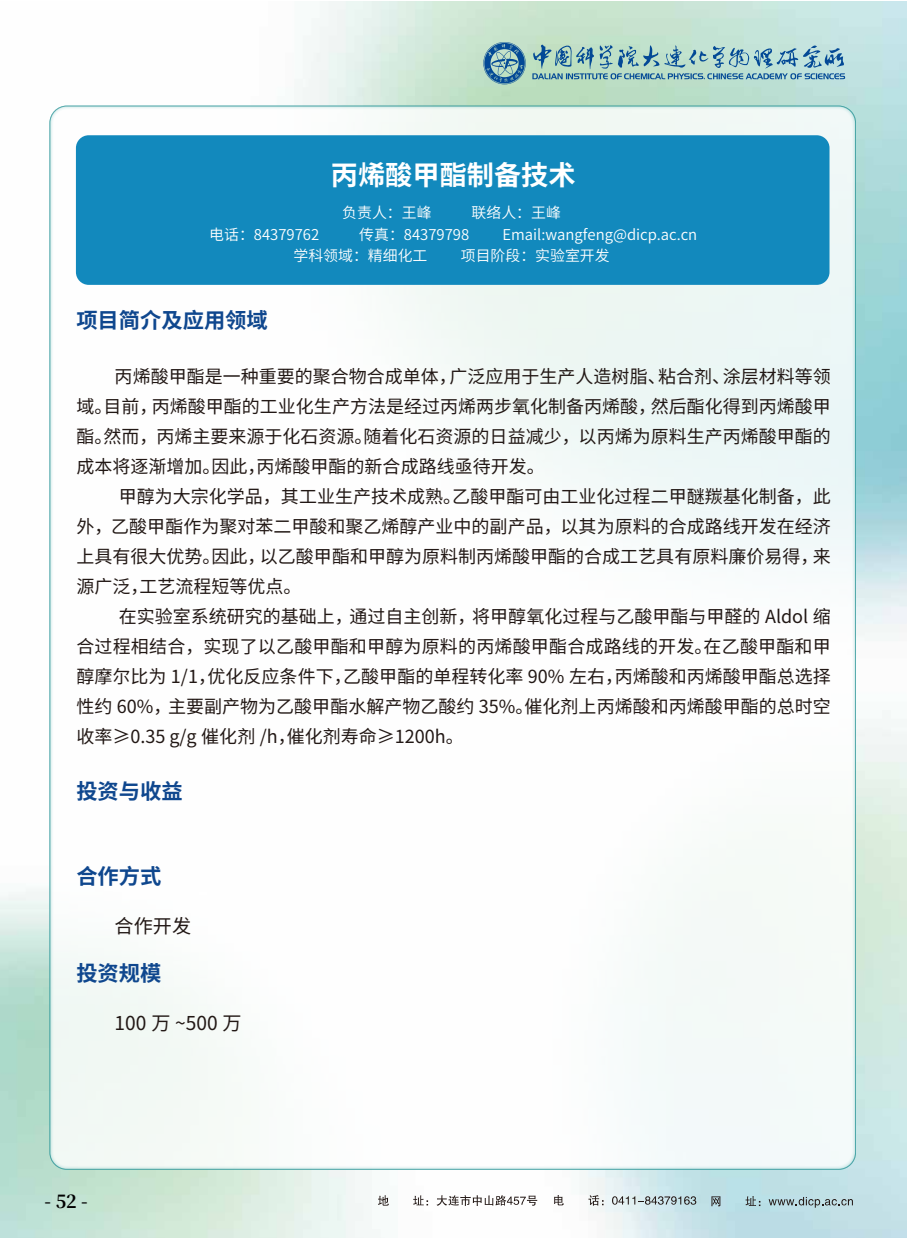
<style>
.page{position:relative;width:907px;height:1238px;background:#fff}
.page>*{position:absolute;margin:0;border:0;box-sizing:border-box;transform-origin:0 0}
.t1{font:700 27.15px "Source Han Sans CN";color:#fff}
.t2{font:700 21.3px "Source Han Sans CN";color:#0f478e}
.t3{font:19.2px "Source Han Sans CN";color:#221815}
.t4{font:18px/30px "Source Han Sans CN";color:#221815;text-align:justify}
.t5{font:700 18px "Source Han Serif CN";color:#000}
.t6{font:14.85px "Source Han Sans CN";color:#fff}
</style>
<div class="page">
<img style="left:0;top:1px;width:906px;height:1237px">
<svg style="left:532px;top:43px;width:312px;height:36px;background:#95bec1"></svg>
<svg style="left:483px;top:42px;width:42px;height:42px;background:#6a9baf"></svg>
<div style="left:50px;top:106px;width:805px;height:1063px;background:linear-gradient(to right,#fefefd,#f4faf9);border-radius:17px"></div>
<svg style="left:378px;top:1195px;width:11px;height:10px"></svg>
<svg style="left:413px;top:1195px;width:15px;height:10px"></svg>
<svg style="left:436px;top:1195px;width:101px;height:11px"></svg>
<svg style="left:554px;top:1195px;width:9px;height:10px"></svg>
<svg style="left:588px;top:1195px;width:15px;height:10px"></svg>
<svg style="left:611px;top:1196px;width:85px;height:8px"></svg>
<svg style="left:711px;top:1196px;width:9px;height:10px"></svg>
<svg style="left:745px;top:1196px;width:15px;height:10px"></svg>
<svg style="left:768px;top:1197px;width:84px;height:10px"></svg>
<div style="left:76px;top:135px;width:753px;height:150px;background:#1289bd;border-radius:13px"></div>
<h1 class="t1" style="left:331px;top:159px;width:246px">丙烯酸甲酯制备技术</h1>
<p class="t6" style="left:342px;top:204px;width:91px">负责人：王峰</p>
<p class="t6" style="left:471px;top:204px;width:91px">联络人：王峰</p>
<p class="t6" style="left:209px;top:226px;width:112px">电话：84379762</p>
<p class="t6" style="left:359px;top:226px;width:112px">传真：84379798</p>
<p class="t6" style="left:502px;top:226px;width:196px">Email:wangfeng@dicp.ac.cn</p>
<p class="t6" style="left:293px;top:247px;width:135px">学科领域：精细化工</p>
<p class="t6" style="left:460px;top:247px;width:150px">项目阶段：实验室开发</p>
<p class="t2" style="left:76px;top:308px;width:193px">项目简介及应用领域</p>
<p class="t4" style="left:76px;top:362px;width:755px;text-indent:38px">丙烯酸甲酯是一种重要的聚合物合成单体，广泛应用于生产人造树脂、粘合剂、涂层材料等领域。目前，丙烯酸甲酯的工业化生产方法是经过丙烯两步氧化制备丙烯酸，然后酯化得到丙烯酸甲酯。然而，丙烯主要来源于化石资源。随着化石资源的日益减少，以丙烯为原料生产丙烯酸甲酯的成本将逐渐增加。因此，丙烯酸甲酯的新合成路线亟待开发。</p>
<p class="t4" style="left:76px;top:482px;width:755px;text-indent:42px">甲醇为大宗化学品，其工业生产技术成熟。乙酸甲酯可由工业化过程二甲醚羰基化制备，此外，乙酸甲酯作为聚对苯二甲酸和聚乙烯醇产业中的副产品，以其为原料的合成路线开发在经济上具有很大优势。因此，以乙酸甲酯和甲醇为原料制丙烯酸甲酯的合成工艺具有原料廉价易得，来源广泛，工艺流程短等优点。</p>
<p class="t4" style="left:76px;top:602px;width:755px;text-indent:42px">在实验室系统研究的基础上，通过自主创新，将甲醇氧化过程与乙酸甲酯与甲醛的 Aldol 缩合过程相结合，实现了以乙酸甲酯和甲醇为原料的丙烯酸甲酯合成路线的开发。在乙酸甲酯和甲醇摩尔比为 1/1，优化反应条件下，乙酸甲酯的单程转化率 90% 左右，丙烯酸和丙烯酸甲酯总选择性约 60%，主要副产物为乙酸甲酯水解产物乙酸约 35%。催化剂上丙烯酸和丙烯酸甲酯的总时空收率≥0.35 g/g 催化剂 /h，催化剂寿命≥1200h。</p>
<p class="t2" style="left:76px;top:779px;width:108px">投资与收益</p>
<p class="t2" style="left:76px;top:864px;width:87px">合作方式</p>
<p class="t3" style="left:115px;top:915px;width:78px">合作开发</p>
<p class="t2" style="left:76px;top:961px;width:87px">投资规模</p>
<p class="t3" style="left:115px;top:1012px;width:128px">100 万 ~500 万</p>
<p class="t5" style="left:45px;top:1191px;width:45px">- 52 -</p>
</div>
